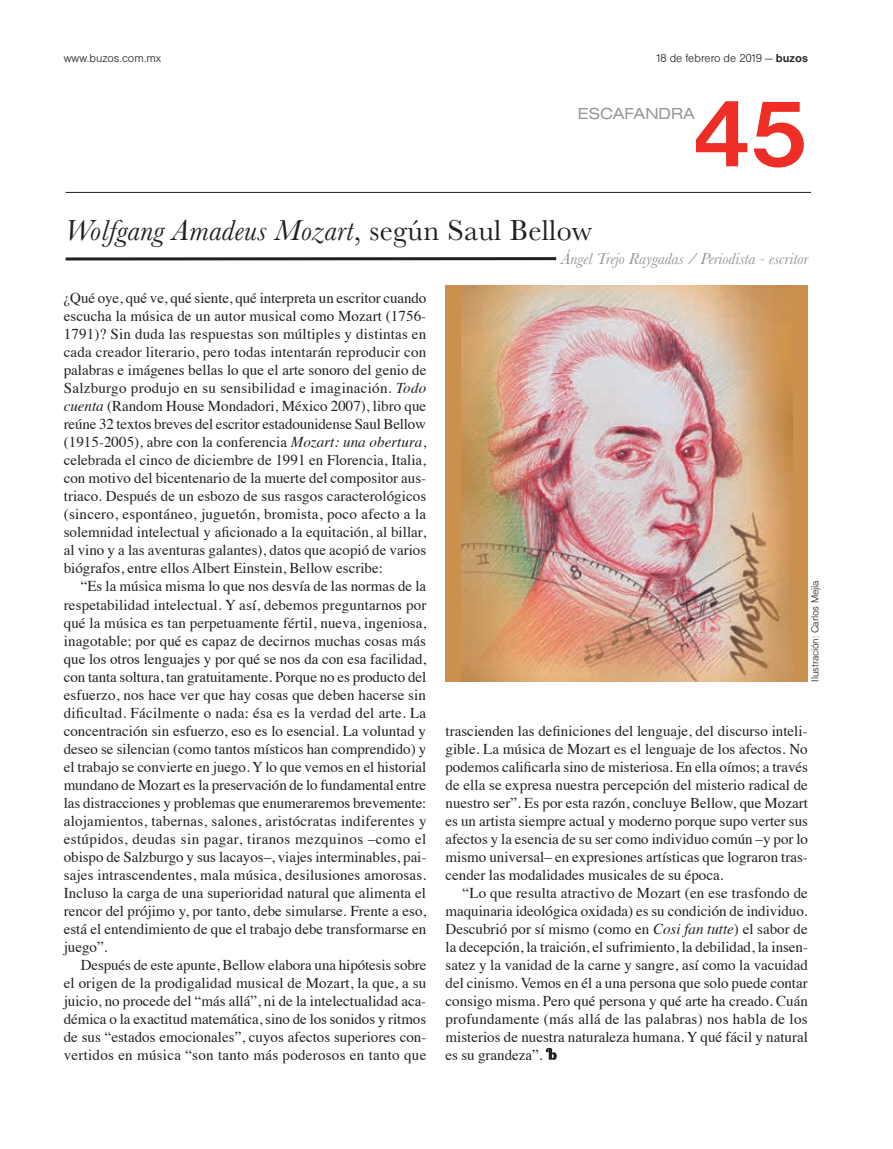
<style>
.page{position:relative;width:893px;height:1149px;background:#fff}
.page>*{position:absolute;margin:0;border:0;box-sizing:border-box;transform-origin:0 0}
.t1{font:700 98.55px "Nimbus San D";color:#ee2d27}
.t2{font:italic 30px "Baskerville";letter-spacing:.01em;color:#231f20}
.t3{font:italic 16.5px "Baskerville";color:#939598}
.t4{font:16.5px "Nimbus San D Regu Exte";color:#939598}
.t5{font:15px/18px "Times";color:#231f20;text-align:justify}
.t6{font:12px "Nimbus San D Ligh";color:#231f20}
.t7{font:10.5px "Nimbus Sans DOT Ligh";letter-spacing:-.01em;color:#231f20}
.s1{font-family:"Nimbus San D";font-weight:700}
.s2{font-style:normal}
.s3{font-style:italic}
</style>
<div class="page">
<hr style="left:66px;top:192px;width:745px;height:1px;background:#231f20">
<hr style="left:66px;top:257px;width:490px;height:3px;background:#231f20">
<svg style="left:546px;top:1047px;width:11px;height:12px"></svg>
<div style="left:446px;top:285px;width:362px;height:396px;background:#c9904e"></div>
<img style="left:461px;top:285px;width:331px;height:396px">
<p class="t6" style="left:64px;top:51px;width:99px">www.buzos.com.mx</p>
<p class="t6" style="left:657px;top:51px;width:153px">18 de febrero de 2019 — <span class="s1">buzos</span></p>
<p class="t4" style="left:578px;top:104px;width:119px">ESCAFANDRA</p>
<h1 class="t1" style="left:693px;top:78px;width:116px">45</h1>
<h2 class="t2" style="left:65px;top:210px;width:529px">Wolfgang Amadeus Mozart<span class="s2">, según Saul Bellow</span></h2>
<p class="t5" style="left:64px;top:288px;width:364px">¿Qué oye, qué ve, qué siente, qué interpreta un escritor cuando escucha la música de un autor musical como Mozart (1756- 1791)? Sin duda las respuestas son múltiples y distintas en cada creador literario, pero todas intentarán reproducir con palabras e imágenes bellas lo que el arte sonoro del genio de Salzburgo produjo en su sensibilidad e imaginación. <span class="s3">Todo cuenta</span> (Random House Mondadori, México 2007), libro que reúne 32 textos breves del escritor estadounidense Saul Bellow (1915-2005), abre con la conferencia <span class="s3">Mozart: una obertura</span>, celebrada el cinco de diciembre de 1991 en Florencia, Italia, con motivo del bicentenario de la muerte del compositor aus&shy;triaco. Después de un esbozo de sus rasgos caracterológicos (sincero, espontáneo, juguetón, bromista, poco afecto a la solemnidad intelectual y aficionado a la equitación, al billar, al vino y a las aventuras galantes), datos que acopió de varios biógrafos, entre ellos Albert Einstein, Bellow escribe:</p>
<p class="t5" style="left:64px;top:576px;width:364px;text-indent:17px">“Es la música misma lo que nos desvía de las normas de la respetabilidad intelectual. Y así, debemos preguntarnos por qué la música es tan perpetuamente fértil, nueva, ingeniosa, inagotable; por qué es capaz de decirnos muchas cosas más que los otros lenguajes y por qué se nos da con esa facilidad, con tanta soltura, tan gratuitamente. Porque no es producto del esfuerzo, nos hace ver que hay cosas que deben hacerse sin dificultad. Fácilmente o nada: ésa es la verdad del arte. La concentración sin esfuerzo, eso es lo esencial. La voluntad y deseo se silencian (como tantos místicos han comprendido) y el trabajo se convierte en juego. Y lo que vemos en el historial mundano de Mozart es la preservación de lo fundamental entre las distracciones y problemas que enumeraremos brevemente: alojamientos, tabernas, salones, aristócratas indiferentes y estúpidos, deudas sin pagar, tiranos mezquinos –como el obispo de Salzburgo y sus lacayos–, viajes interminables, pai&shy;sajes intrascendentes, mala música, desilusiones amorosas.<br>Incluso la carga de una superioridad natural que alimenta el rencor del prójimo y, por tanto, debe simularse. Frente a eso, está el entendimiento de que el trabajo debe transformarse en juego”.</p>
<p class="t5" style="left:64px;top:954px;width:364px;text-indent:17px">Después de este apunte, Bellow elabora una hipótesis sobre el origen de la prodigalidad musical de Mozart, la que, a su juicio, no procede del “más allá”, ni de la intelectualidad aca&shy;démica o la exactitud matemática, sino de los sonidos y ritmos de sus “estados emocionales”, cuyos afectos superiores con&shy;vertidos en música “son tanto más poderosos en tanto que</p>
<p class="t3" style="left:561px;top:248px;width:249px">Ángel Trejo Raygadas / Periodista - escritor</p>
<p class="t7" style="left:809px;top:681px;width:102px;rotate:-90deg">Ilustración: Carlos Mejía</p>
<p class="t5" style="left:446px;top:720px;width:364px">trascienden las definiciones del lenguaje, del discurso inteli&shy;gible. La música de Mozart es el lenguaje de los afectos. No podemos calificarla sino de misteriosa. En ella oímos; a través de ella se expresa nuestra percepción del misterio radical de nuestro ser”. Es por esta razón, concluye Bellow, que Mozart es un artista siempre actual y moderno porque supo verter sus afectos y la esencia de su ser como individuo común –y por lo mismo universal– en expresiones artísticas que lograron tras&shy;cender las modalidades musicales de su época.</p>
<p class="t5" style="left:446px;top:882px;width:364px;text-indent:17px">“Lo que resulta atractivo de Mozart (en ese trasfondo de maquinaria ideológica oxidada) es su condición de individuo.<br>Descubrió por sí mismo (como en <span class="s3">Cosi fan tutte</span>) el sabor de la decepción, la traición, el sufrimiento, la debilidad, la insen&shy;satez y la vanidad de la carne y sangre, así como la vacuidad del cinismo. Vemos en él a una persona que solo puede contar consigo misma. Pero qué persona y qué arte ha creado. Cuán profundamente (más allá de las palabras) nos habla de los misterios de nuestra naturaleza humana. Y qué fácil y natural es su grandeza”.</p>
</div>
